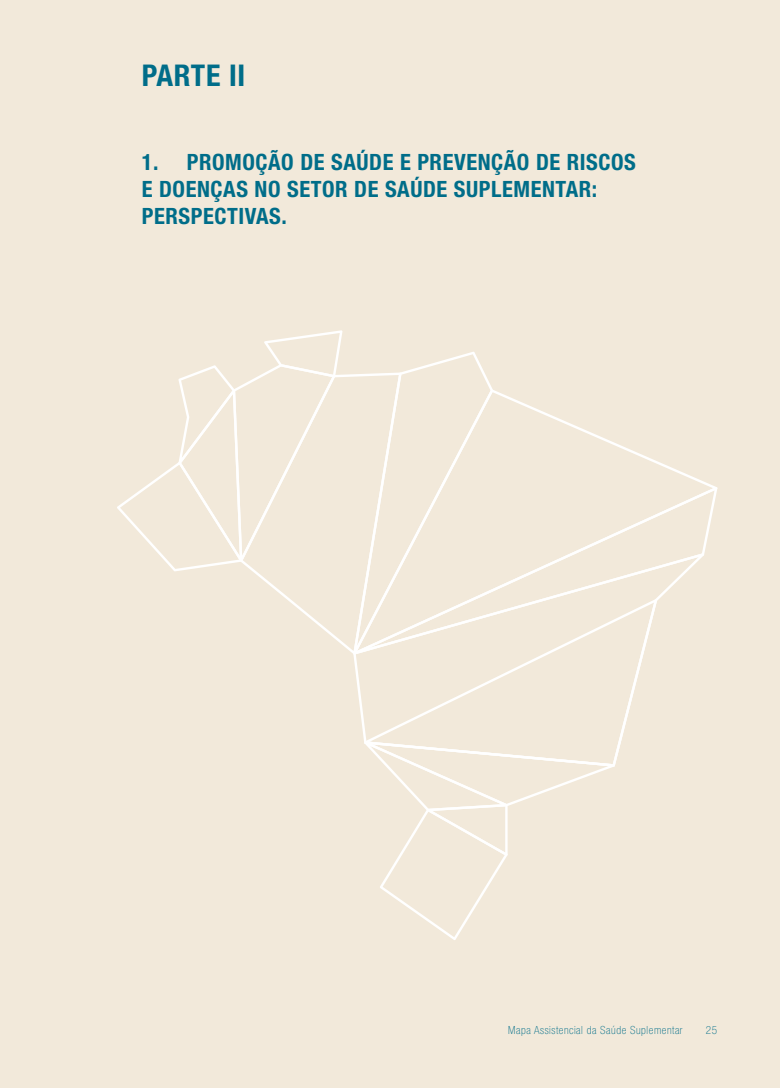
<style>
.page{position:relative;width:780px;height:1088px;background:#f2e9da}
.page>*{position:absolute;margin:0;border:0;box-sizing:border-box;transform-origin:0 0}
.t1{font:700 condensed 30px "Helvetica Neue";letter-spacing:.025em;color:#006d89}
.t2{font:700 condensed 22.5px/27px "Helvetica Neue";letter-spacing:.025em;color:#006d89}
.t3{font:100 condensed 11.25px "Helvetica Neue";letter-spacing:.05em;color:#006d89}
</style>
<div class="page">
<svg style="left:401px;top:352px;width:91px;height:37px"></svg>
<svg style="left:252px;top:372px;width:149px;height:281px"></svg>
<svg style="left:117px;top:330px;width:225px;height:241px"></svg>
<svg style="left:353px;top:389px;width:363px;height:98px"></svg>
<svg style="left:353px;top:487px;width:364px;height:67px"></svg>
<svg style="left:380px;top:766px;width:235px;height:174px"></svg>
<svg style="left:353px;top:553px;width:351px;height:213px"></svg>
<h1 class="t1" style="left:142px;top:57px;width:105px">PARTE II</h1>
<p class="t2" style="left:142px;top:148px;width:495px">1. PROMOÇÃO DE SAÚDE E PREVENÇÃO DE RISCOS<br>E DOENÇAS NO SETOR DE SAÚDE SUPLEMENTAR:<br>PERSPECTIVAS.</p>
<p class="t3" style="left:508px;top:1024px;width:176px">Mapa Assistencial da Saúde Suplementar</p>
<p class="t3" style="left:705px;top:1024px;width:13px">25</p>
</div>
